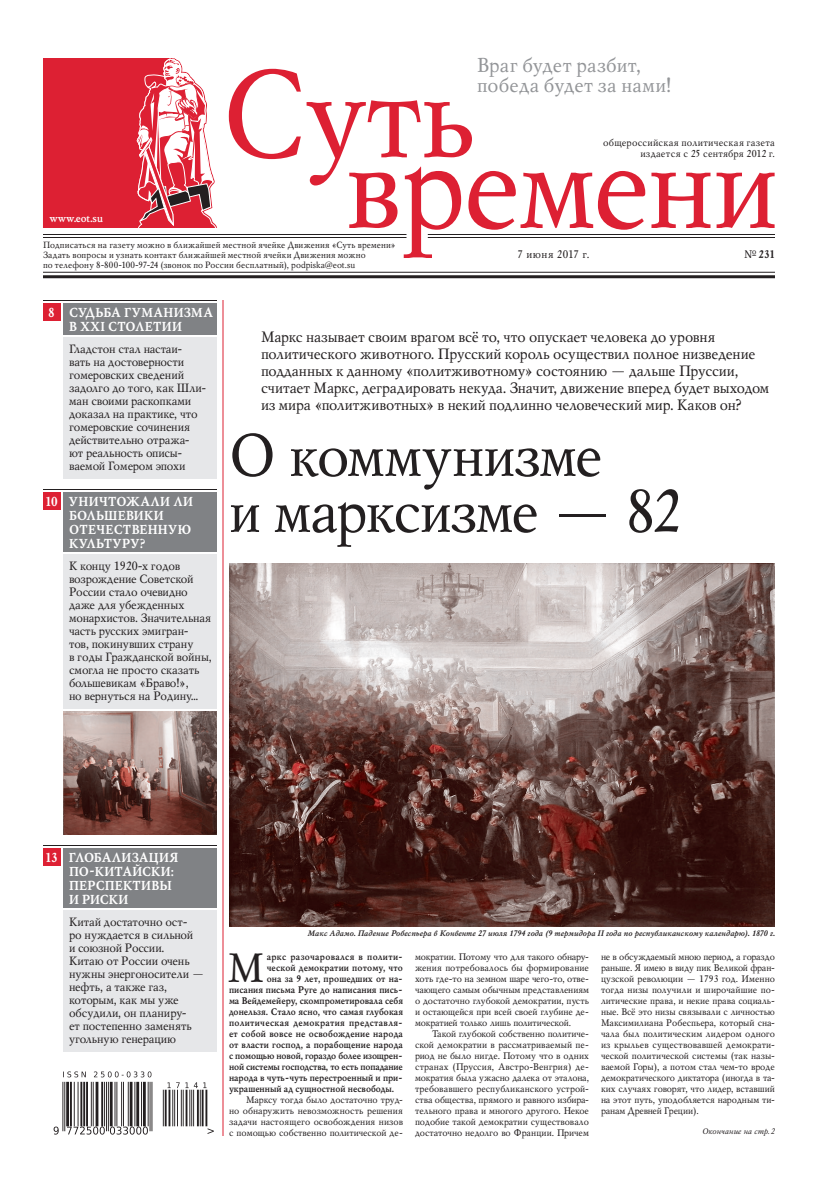
<style>
.page{position:relative;width:819px;height:1190px;background:#fff}
.page>*{position:absolute;margin:0;border:0;box-sizing:border-box;transform-origin:0 0}
.Heading{font:60px/56px "Mysl";letter-spacing:-.025em;color:#231f20}
.DropCap{font:40.9px "Mysl";color:#231f20}
.t1{font:20px/20px "Mysl";letter-spacing:.01em;color:#939598}
.Overheading{font:15px/17px "Mysl";letter-spacing:-.01em;color:#231f20}
.TOC_Lv1{font:700 13px/14px "Mysl";letter-spacing:.025em;color:#fff}
.TOC_l2{font:12px/13px "Mysl";color:#231f20}
.Date-n-Num{font:11px "Mysl";letter-spacing:.03em;color:#231f20}
.t2{font:700 11px "Mysl";color:#fff}
.Date-n-Num-2{font:700 11px "Mysl";color:#231f20}
.t3{font:10px "Mysl";letter-spacing:.015em;color:#231f20}
.t4{font:9.5px/11px "Mysl";color:#231f20;text-align:justify}
.DropCap-2{font:700 9.5px "Mysl";color:#231f20}
.DropCap-3{font:700 9.5px "Mysl";letter-spacing:.03em;color:#231f20}
.t5{font:9px/10px "Mysl";letter-spacing:.01em;color:#231f20}
.t6{font:italic 700 8px "Mysl";color:#231f20}
.t7{font:italic 8px "Mysl";letter-spacing:.01em;color:#231f20}
.s1{font-weight:400}
</style>
<div class="page">
<svg style="left:651px;top:173px;width:60px;height:55px"></svg>
<svg style="left:717px;top:173px;width:58px;height:55px"></svg>
<svg style="left:229px;top:69px;width:72px;height:90px"></svg>
<svg style="left:307px;top:100px;width:338px;height:158px"></svg>
<svg style="left:43px;top:58px;width:174px;height:170px"></svg>
<hr style="left:43px;top:272px;width:732px;height:1px;background:#231f20">
<hr style="left:43px;top:275px;width:732px;height:3px;background:#231f20">
<hr style="left:428px;top:234px;width:347px;height:1px;background:#231f20">
<hr style="left:428px;top:237px;width:347px;height:1px;background:#231f20">
<hr style="left:43px;top:234px;width:363px;height:1px;background:#231f20">
<hr style="left:43px;top:237px;width:363px;height:1px;background:#231f20">
<div style="left:63px;top:337px;width:154px;height:142px;background:#e6e7e9"></div>
<div style="left:63px;top:554px;width:154px;height:155px;background:#e6e7e9"></div>
<div style="left:63px;top:910px;width:154px;height:142px;background:#e6e7e9"></div>
<div style="left:63px;top:848px;width:154px;height:60px;background:#808285"></div>
<div style="left:43px;top:848px;width:18px;height:18px;background:#dd2033"></div>
<div style="left:43px;top:303px;width:18px;height:18px;background:#dd2033"></div>
<div style="left:43px;top:492px;width:18px;height:18px;background:#dd2033"></div>
<div style="left:63px;top:303px;width:154px;height:32px;background:#808285"></div>
<div style="left:63px;top:492px;width:154px;height:60px;background:#808285"></div>
<hr style="left:222px;top:300px;width:2px;height:836px;background:#dd2033">
<img style="left:62px;top:1072px;width:146px;height:32px">
<svg style="left:53px;top:1104px;width:161px;height:31px"></svg>
<hr style="left:43px;top:300px;width:174px;height:1px;background:#231f20">
<hr style="left:43px;top:489px;width:174px;height:1px;background:#231f20">
<hr style="left:43px;top:845px;width:174px;height:1px;background:#231f20">
<img style="left:229px;top:564px;width:546px;height:363px">
<img style="left:63px;top:711px;width:154px;height:124px">
<h3 class="t1" style="left:477px;top:55px;width:196px">Враг будет разбит, победа будет за нами!</h3>
<p class="t2" style="left:49px;top:211px;width:55px">www.eot.su</p>
<p class="t3" style="left:603px;top:136px;width:173px">общероссийская политическая газета</p>
<p class="t3" style="left:640px;top:147px;width:136px">издается с 25 сентября 2012 г.</p>
<p class="t5" style="left:43px;top:240px;width:354px">Подписаться на газету можно в ближайшей местной ячейке Движения «Суть времени»<br>Задать вопросы и узнать контакт ближайшей местной ячейки Движения можно<br>по телефону 8-800-100-97-24 (звонок по России бесплатный), podpiska@eot.su</p>
<p class="Date-n-Num" style="left:518px;top:247px;width:73px">7 июня 2017 г.</p>
<p class="Date-n-Num-2" style="left:744px;top:247px;width:32px"><span class="s1">№</span>231</p>
<p class="TOC_Lv1" style="left:69px;top:305px;width:145px;text-indent:-21px">8 СУДЬБА ГУМАНИЗМА<br>В XXI СТОЛЕТИИ</p>
<p class="TOC_l2" style="left:69px;top:342px;width:139px">Гладстон стал настаи&shy;вать на достоверности гомеровских сведений задолго до того, как Шли&shy;ман своими раскопками доказал на практике, что гомеровские сочинения действительно отража&shy;ют реальность описы&shy;ваемой Гомером эпохи</p>
<p class="TOC_Lv1" style="left:69px;top:494px;width:125px;text-indent:-24px">10 УНИЧТОЖАЛИ ЛИ<br>БОЛЬШЕВИКИ<br>ОТЕЧЕСТВЕННУЮ<br>КУЛЬТУРУ?</p>
<p class="TOC_l2" style="left:69px;top:559px;width:144px">К концу 1920-х годов возрождение Советской<br>России стало очевидно даже для убежденных монархистов. Значительная часть русских эмигран&shy;тов, покинувших страну<br>в годы Гражданской войны, смогла не просто сказать большевикам «Браво!»,<br>но вернуться на Родину...</p>
<p class="Overheading" style="left:261px;top:328px;width:510px">Маркс называет своим врагом всё то, что опускает человека до уровня политического животного. Прусский король осуществил полное низведение подданных к данному «политживотному» состоянию — дальше Пруссии, считает Маркс, деградировать некуда. Значит, движение вперед будет выходом из мира «политживотных» в некий подлинно человеческий мир. Каков он?</p>
<p class="Heading" style="left:229px;top:427px;width:454px">О коммунизме<br>и марксизме — 82</p>
<p class="TOC_Lv1" style="left:69px;top:850px;width:111px;text-indent:-24px">13 ГЛОБАЛИЗАЦИЯ<br>ПО-КИТАЙСКИ:<br>ПЕРСПЕКТИВЫ<br>И РИСКИ</p>
<p class="TOC_l2" style="left:69px;top:915px;width:137px">Китай достаточно ост-<br>ро нуждается в сильной<br>и союзной России.<br>Китаю от России очень нужны энергоносители — нефть, а также газ, которым, как мы уже обсудили, он планиру-<br>ет постепенно заменять угольную генерацию</p>
<p class="t6" style="left:307px;top:928px;width:469px">Макс Адамо. Падение Робеспьера в Конвенте 27 июля 1794 года (9 термидора II года по республиканскому календарю). 1870 г.</p>
<p class="DropCap" style="left:228px;top:941px;width:38px">М</p>
<p class="DropCap-3" style="left:267px;top:950px;width:138px">аркс разочаровался в полити-</p>
<p class="DropCap-2" style="left:267px;top:961px;width:138px">ческой демократии потому, что</p>
<p class="DropCap-2" style="left:267px;top:972px;width:138px">она за 9 лет, прошедших от на-</p>
<p class="DropCap-2" style="left:229px;top:983px;width:175px">писания письма Руге до написания пись-</p>
<p class="DropCap-2" style="left:229px;top:994px;width:176px">ма Вейдемейеру, скомпрометировала себя</p>
<p class="DropCap-2" style="left:229px;top:1005px;width:176px">донельзя. Стало ясно, что самая глубокая</p>
<p class="DropCap-3" style="left:229px;top:1016px;width:175px">политическая демократия представля-</p>
<p class="DropCap-2" style="left:229px;top:1027px;width:176px">ет собой вовсе не освобождение народа</p>
<p class="DropCap-2" style="left:229px;top:1038px;width:176px">от власти господ, а порабощение народа</p>
<p class="DropCap-2" style="left:229px;top:1049px;width:175px">с помощью новой, гораздо более изощрен-</p>
<p class="DropCap-2" style="left:229px;top:1060px;width:176px">ной системы господства, то есть попадание</p>
<p class="DropCap-2" style="left:229px;top:1071px;width:175px">народа в чуть-чуть перестроенный и при-</p>
<p class="DropCap-2" style="left:229px;top:1082px;width:167px">украшенный ад сущностной несвободы.</p>
<p class="t4" style="left:229px;top:1094px;width:176px;text-indent:17px">Марксу тогда было достаточно труд&shy;но обнаружить невозможность решения задачи настоящего освобождения низов с помощью собственно политической де-</p>
<p class="t4" style="left:415px;top:951px;width:176px">мократии. Потому что для такого обнару&shy;жения потребовалось бы формирование хоть где-то на земном шаре чего-то, отве&shy;чающего самым обычным представлениям о достаточно глубокой демократии, пусть и остающейся при всей своей глубине де&shy;мократией только лишь политической.</p>
<p class="t4" style="left:415px;top:1028px;width:176px;text-indent:17px">Такой глубокой собственно политиче&shy;ской демократии в рассматриваемый пе&shy;риод не было нигде. Потому что в одних странах (Пруссия, Австро-Венгрия) де&shy;мократия была ужасно далека от эталона, требовавшего республиканского устрой&shy;ства общества, прямого и равного избира&shy;тельного права и многого другого. Некое подобие такой демократии существовало достаточно недолго во Франции. Причем</p>
<p class="t4" style="left:601px;top:951px;width:176px">не в обсуждаемый мною период, а гораздо раньше. Я имею в виду пик Великой фран&shy;цузской революции — 1793 год. Именно тогда низы получили и широчайшие по&shy;литические права, и некие права социаль&shy;ные. Всё это низы связывали с личностью Максимилиана Робеспьера, который сна&shy;чала был политическим лидером одного из крыльев существовавшей демократи&shy;ческой политической системы (так назы&shy;ваемой Горы), а потом стал чем-то вроде демократического диктатора (иногда в та&shy;ких случаях говорят, что лидер, вставший на этот путь, уподобляется народным ти&shy;ранам Древней Греции).</p>
<p class="t7" style="left:702px;top:1126px;width:74px">Окончание на стр. 2</p>
</div>
